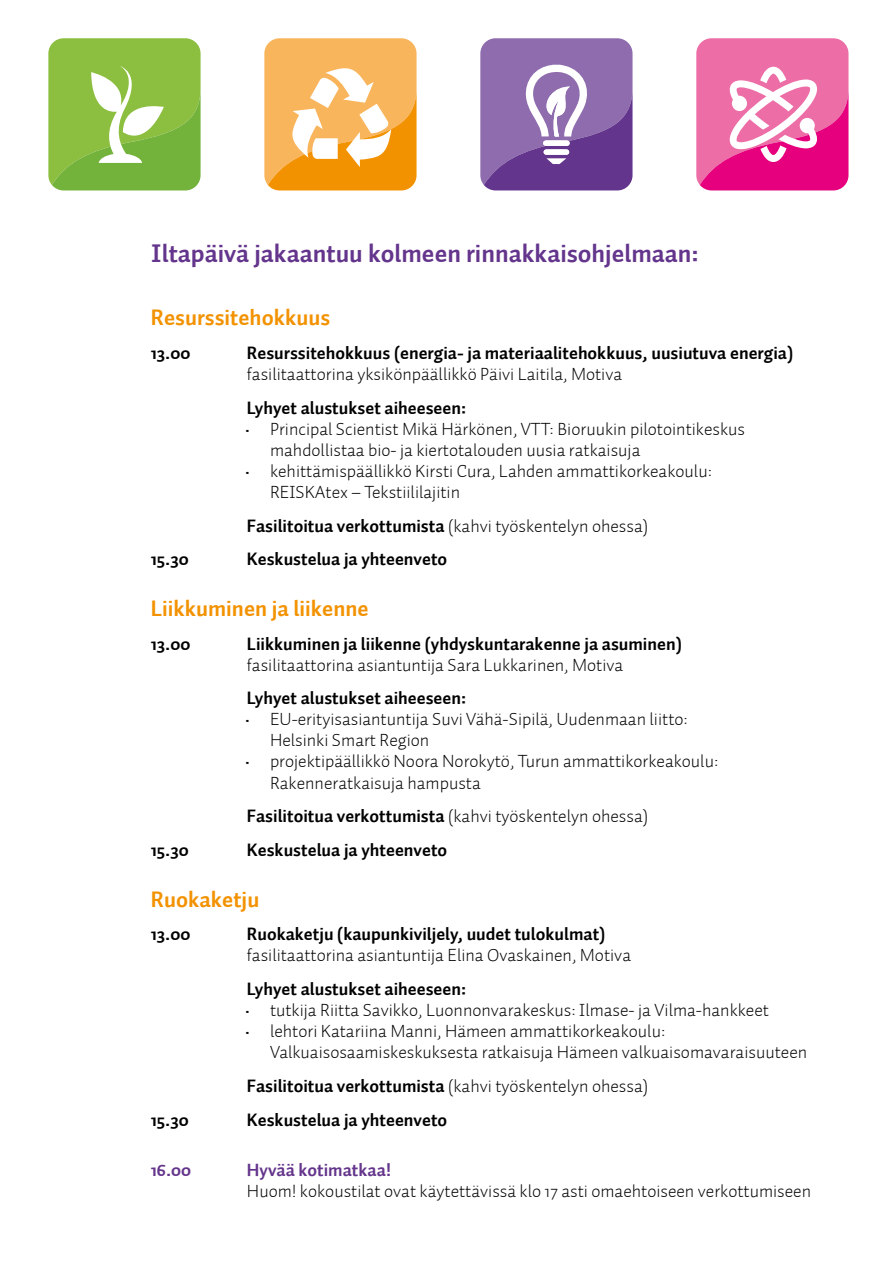
<style>
.page{position:relative;width:893px;height:1263px;background:#fff}
.page>*{position:absolute;margin:0;border:0;box-sizing:border-box;transform-origin:0 0}
.t1{font:700 25.5px "Auto 1";color:#64358c}
.t2{font:700 22.5px "Auto 1";color:#f39200}
.t3{font:300 18px/21px "Auto 1";color:#000}
.t4{font:700 18px "Auto 1";color:#000}
.t5{font:700 18px "Auto 1";color:#64358c}
.s1{font-weight:300}
</style>
<div class="page">
<svg style="left:48px;top:38px;width:153px;height:152px;background:#92c355"></svg>
<svg style="left:264px;top:38px;width:153px;height:152px"></svg>
<svg style="left:480px;top:38px;width:152px;height:152px;background:#8e6cac"></svg>
<svg style="left:696px;top:38px;width:152px;height:152px;background:#ed65a8"></svg>
<h1 class="t1" style="left:151px;top:237px;width:549px">Iltapäivä jakaantuu kolmeen rinnakkaisohjelmaan:</h1>
<p class="t2" style="left:151px;top:303px;width:181px">Resurssitehokkuus</p>
<p class="t4" style="left:151px;top:341px;width:41px">13.00</p>
<p class="t4" style="left:247px;top:341px;width:548px">Resurssitehokkuus (energia- ja materiaalitehokkuus, uusiutuva energia)</p>
<p class="t3" style="left:247px;top:364px;width:377px">fasilitaattorina yksikönpäällikkö Päivi Laitila, Motiva</p>
<p class="t4" style="left:247px;top:396px;width:221px">Lyhyet alustukset aiheeseen:</p>
<p class="t3" style="left:270px;top:418px;width:476px;text-indent:-26px">• Principal Scientist Mikä Härkönen, VTT: Bioruukin pilotointikeskus mahdollistaa bio- ja kiertotalouden uusia ratkaisuja</p>
<p class="t3" style="left:270px;top:460px;width:444px;text-indent:-26px">• kehittämispäällikkö Kirsti Cura, Lahden ammattikorkeakoulu:<br>REISKAtex – Tekstiililajitin</p>
<p class="t4" style="left:247px;top:514px;width:403px">Fasilitoitua verkottumista <span class="s1">(kahvi työskentelyn ohessa)</span></p>
<p class="t4" style="left:151px;top:548px;width:39px">15.30</p>
<p class="t4" style="left:247px;top:548px;width:202px">Keskustelua ja yhteenveto</p>
<p class="t2" style="left:151px;top:594px;width:219px">Liikkuminen ja liikenne</p>
<p class="t4" style="left:151px;top:632px;width:41px">13.00</p>
<p class="t4" style="left:247px;top:632px;width:436px">Liikkuminen ja liikenne (yhdyskuntarakenne ja asuminen)</p>
<p class="t3" style="left:247px;top:654px;width:378px">fasilitaattorina asiantuntija Sara Lukkarinen, Motiva</p>
<p class="t4" style="left:247px;top:687px;width:221px">Lyhyet alustukset aiheeseen:</p>
<p class="t3" style="left:270px;top:709px;width:419px;text-indent:-26px">• EU-erityisasiantuntija Suvi Vähä-Sipilä, Uudenmaan liitto:<br>Helsinki Smart Region</p>
<p class="t3" style="left:270px;top:751px;width:450px;text-indent:-26px">• projektipäällikkö Noora Norokytö, Turun ammattikorkeakoulu:<br>Rakenneratkaisuja hampusta</p>
<p class="t4" style="left:247px;top:804px;width:403px">Fasilitoitua verkottumista <span class="s1">(kahvi työskentelyn ohessa)</span></p>
<p class="t4" style="left:151px;top:838px;width:39px">15.30</p>
<p class="t4" style="left:247px;top:838px;width:202px">Keskustelua ja yhteenveto</p>
<p class="t2" style="left:151px;top:884px;width:110px">Ruokaketju</p>
<p class="t4" style="left:151px;top:922px;width:41px">13.00</p>
<p class="t4" style="left:247px;top:922px;width:360px">Ruokaketju (kaupunkiviljely, uudet tulokulmat)</p>
<p class="t3" style="left:247px;top:945px;width:386px">fasilitaattorina asiantuntija Elina Ovaskainen, Motiva</p>
<p class="t4" style="left:247px;top:977px;width:221px">Lyhyet alustukset aiheeseen:</p>
<p class="t3" style="left:244px;top:999px;width:526px">• tutkija Riitta Savikko, Luonnonvarakeskus: Ilmase- ja Vilma-hankkeet</p>
<p class="t3" style="left:270px;top:1020px;width:539px;text-indent:-26px">• lehtori Katariina Manni, Hämeen ammattikorkeakoulu:<br>Valkuaisosaamiskeskuksesta ratkaisuja Hämeen valkuaisomavaraisuuteen</p>
<p class="t4" style="left:247px;top:1074px;width:403px">Fasilitoitua verkottumista <span class="s1">(kahvi työskentelyn ohessa)</span></p>
<p class="t4" style="left:151px;top:1108px;width:39px">15.30</p>
<p class="t4" style="left:247px;top:1108px;width:202px">Keskustelua ja yhteenveto</p>
<p class="t5" style="left:151px;top:1158px;width:42px">16.00</p>
<p class="t5" style="left:247px;top:1158px;width:146px">Hyvää kotimatkaa!</p>
<p class="t3" style="left:247px;top:1180px;width:566px">Huom! kokoustilat ovat käytettävissä klo 17 asti omaehtoiseen verkottumiseen</p>
</div>
